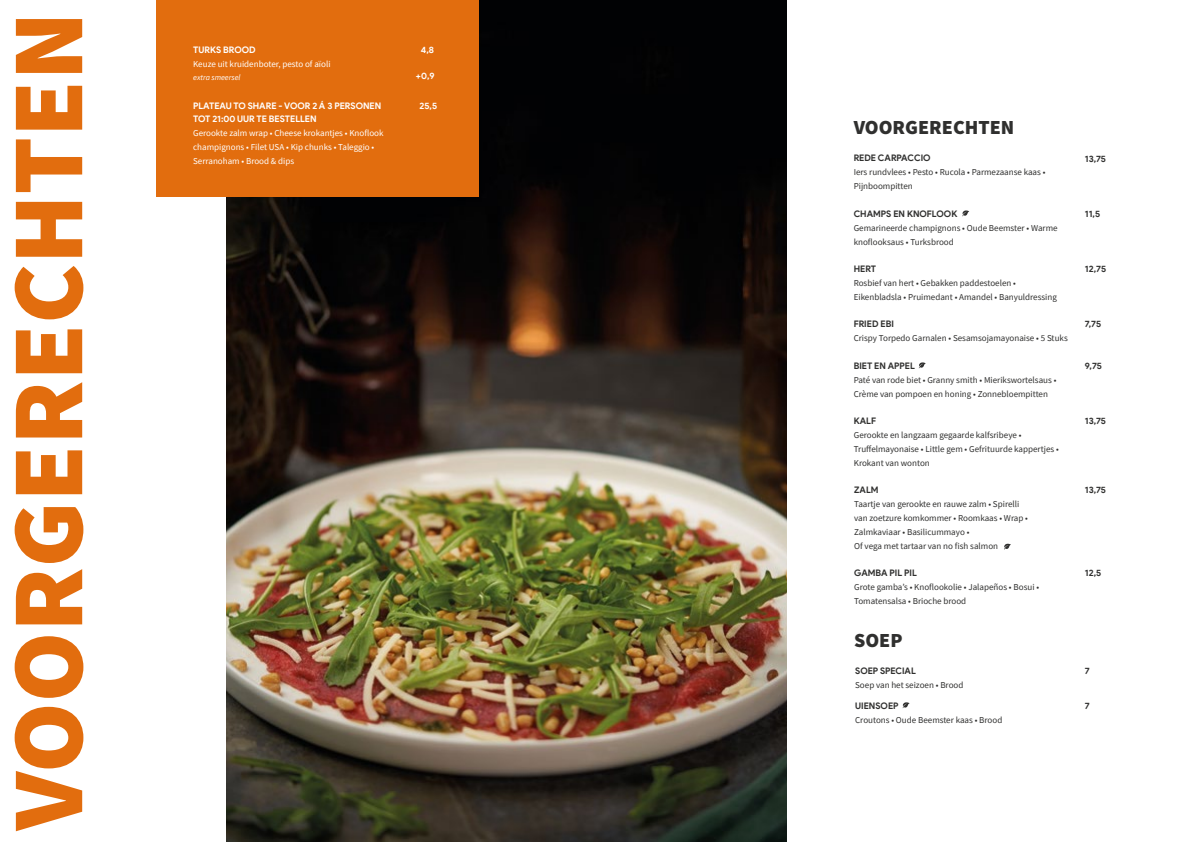
<style>
.page{position:relative;width:1191px;height:842px;background:#fff}
.page>*{position:absolute;margin:0;border:0;box-sizing:border-box;transform-origin:0 0}
.t1{font:102px "Source Sans Variable";color:#e26d0e}
.t2{font:20px "Source Sans Variable";color:#30302f}
.t3{font:9px/14px "Source Sans Pro";color:#30302f}
.t4{font:9px/14px "Source Sans Pro";color:#fff}
.t5{font:700 9px "Product Sans";color:#30302f}
.t6{font:700 9px/13px "Product Sans";color:#fff}
.t7{font:italic 8px "Source Sans Pro";color:#fff}
</style>
<div class="page">
<img style="left:227px;top:0;width:560px;height:842px">
<div style="left:156px;top:0;width:323px;height:196px;background:#e26d0e"></div>
<svg style="left:902px;top:702px;width:7px;height:6px"></svg>
<svg style="left:919px;top:362px;width:6px;height:6px"></svg>
<svg style="left:962px;top:210px;width:7px;height:6px"></svg>
<svg style="left:1004px;top:544px;width:7px;height:5px"></svg>
<h1 class="t1" style="left:-13px;top:830px;width:820px;rotate:-90deg">VOORGERECHTEN</h1>
<p class="t6" style="left:193px;top:44px;width:64px">TURKS BROOD</p>
<p class="t4" style="left:193px;top:57px;width:139px">Keuze uit kruidenboter, pesto of aïoli</p>
<p class="t7" style="left:193px;top:73px;width:49px">extra smeersel</p>
<p class="t6" style="left:193px;top:99px;width:190px">PLATEAU TO SHARE - VOOR 2 Á 3 PERSONEN<br>TOT 21:00 UUR TE BESTELLEN</p>
<p class="t4" style="left:193px;top:126px;width:192px">Gerookte zalm wrap • Cheese krokantjes • Knoflook champignons • Filet USA • Kip chunks • Taleggio •<br>Serranoham • Brood &amp; dips</p>
<p class="t6" style="left:421px;top:44px;width:15px">4,8</p>
<p class="t6" style="left:416px;top:69px;width:20px">+0,9</p>
<p class="t6" style="left:419px;top:99px;width:19px">25,5</p>
<h2 class="t2" style="left:853px;top:116px;width:162px">VOORGERECHTEN</h2>
<p class="t5" style="left:853px;top:153px;width:78px">REDE CARPACCIO</p>
<p class="t3" style="left:853px;top:165px;width:193px">Iers rundvlees • Pesto • Rucola • Parmezaanse kaas •<br>Pijnboompitten</p>
<p class="t5" style="left:1085px;top:153px;width:23px">13,75</p>
<p class="t5" style="left:853px;top:208px;width:105px">CHAMPS EN KNOFLOOK</p>
<p class="t3" style="left:853px;top:221px;width:205px">Gemarineerde champignons • Oude Beemster • Warme knoflooksaus • Turksbrood</p>
<p class="t5" style="left:1085px;top:208px;width:17px">11,5</p>
<p class="t5" style="left:853px;top:263px;width:24px">HERT</p>
<p class="t3" style="left:853px;top:276px;width:205px">Rosbief van hert • Gebakken paddestoelen •<br>Eikenbladsla • Pruimedant • Amandel • Banyuldressing</p>
<p class="t5" style="left:1085px;top:263px;width:23px">12,75</p>
<p class="t5" style="left:853px;top:319px;width:42px">FRIED EBI</p>
<p class="t3" style="left:853px;top:331px;width:216px">Crispy Torpedo Garnalen • Sesamsojamayonaise • 5 Stuks</p>
<p class="t5" style="left:1085px;top:319px;width:18px">7,75</p>
<p class="t5" style="left:853px;top:360px;width:63px">BIET EN APPEL</p>
<p class="t3" style="left:853px;top:373px;width:204px">Paté van rode biet • Granny smith • Mierikswortelsaus •<br>Crème van pompoen en honing • Zonnebloempitten</p>
<p class="t5" style="left:1085px;top:360px;width:19px">9,75</p>
<p class="t5" style="left:853px;top:415px;width:24px">KALF</p>
<p class="t3" style="left:853px;top:428px;width:206px">Gerookte en langzaam gegaarde kalfsribeye •<br>Truffelmayonaise • Little gem • Gefrituurde kappertjes •<br>Krokant van wonton</p>
<p class="t5" style="left:1085px;top:415px;width:23px">13,75</p>
<p class="t5" style="left:854px;top:485px;width:26px">ZALM</p>
<p class="t3" style="left:854px;top:497px;width:175px">Taartje van gerookte en rauwe zalm • Spirelli van zoetzure komkommer • Roomkaas • Wrap • Zalmkaviaar • Basilicummayo •<br>Of vega met tartaar van no fish salmon</p>
<p class="t5" style="left:1085px;top:485px;width:23px">13,75</p>
<p class="t5" style="left:854px;top:567px;width:64px">GAMBA PIL PIL</p>
<p class="t3" style="left:854px;top:580px;width:186px">Grote gamba’s • Knoflookolie • Jalapeños • Bosui •<br>Tomatensalsa • Brioche brood</p>
<p class="t5" style="left:1085px;top:567px;width:18px">12,5</p>
<h2 class="t2" style="left:854px;top:628px;width:50px">SOEP</h2>
<p class="t5" style="left:855px;top:665px;width:62px">SOEP SPECIAL</p>
<p class="t3" style="left:855px;top:678px;width:110px">Soep van het seizoen • Brood</p>
<p class="t5" style="left:855px;top:700px;width:45px">UIENSOEP</p>
<p class="t3" style="left:855px;top:712px;width:149px">Croutons • Oude Beemster kaas • Brood</p>
<p class="t5" style="left:1085px;top:665px;width:6px">7</p>
<p class="t5" style="left:1085px;top:700px;width:6px">7</p>
</div>
